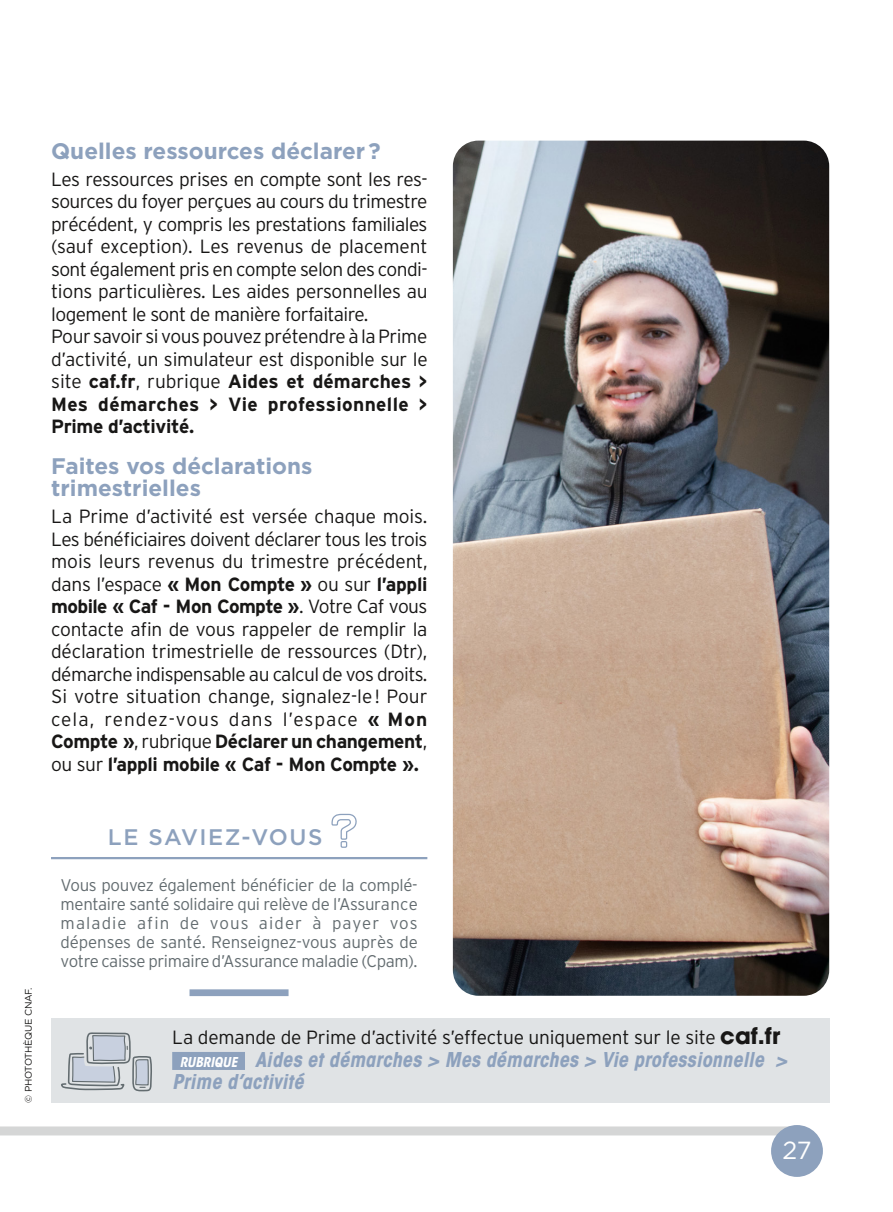
<style>
.page{position:relative;width:893px;height:1212px;background:#fff}
.page>*{position:absolute;margin:0;border:0;box-sizing:border-box;transform-origin:0 0}
.t1{font:24.75px "Gotham";color:#fff}
.t2{font:700 22.5px/22.5px "Gotham";color:#8da1bd}
.t3{font:500 22.5px "Gotham";letter-spacing:.07em;color:#8da1bd}
.t4{font:italic 700 condensed 20.25px/22.5px "ITC Avant Garde Std";letter-spacing:.005em;color:#8da1bd}
.t5{font:300 19.12px/22.5px "Interstate";letter-spacing:-.02em;color:#181716}
.t6{font:300 16.88px/19.1px "Interstate";letter-spacing:-.02em;color:#636c70;text-align:justify}
.t7{font:9.45px "Gotham";letter-spacing:-.025em;color:#181716}
.s1{font-weight:700}
.s2{font-family:"Track";font-weight:400;font-size:40.5px}
.s3{font-family:"ITC Avant Garde Std";font-weight:700;font-size:22.5px}
.s4{font-size:13.5px;color:#fff}
</style>
<div class="page">
<div style="left:0;top:1126px;width:799px;height:9px;background:#d5d6d6"></div>
<div style="left:771px;top:1125px;width:52px;height:52px;background:#8da1bd;border-radius:50%"></div>
<div style="left:51px;top:1018px;width:778px;height:85px;background:#e0e3e5"></div>
<div style="left:172px;top:1052px;width:73px;height:18px;background:#8da1bd"></div>
<hr style="left:51px;top:857px;width:376px;height:2px;background:#8da1bd">
<div style="left:190px;top:989px;width:99px;height:7px;background:#8da1bd"></div>
<svg style="left:60px;top:1032px;width:92px;height:104px"></svg>
<img style="left:453px;top:141px;width:376px;height:855px">
<p class="t7" style="left:22px;top:1103px;width:117px;rotate:-90deg">© PHOTOTHÈQUE CNAF.</p>
<p class="t2" style="left:51px;top:139px;width:331px">Quelles ressources déclarer ?</p>
<p class="t5" style="left:51px;top:167px;width:378px">Les ressources prises en compte sont les res&shy;sources du foyer perçues au cours du trimestre précédent, y compris les prestations familiales (sauf exception). Les revenus de placement sont également pris en compte selon des condi&shy;tions particulières. Les aides personnelles au logement le sont de manière forfaitaire.<br>Pour savoir si vous pouvez prétendre à la Prime d’activité, un simulateur est disponible sur le site <span class="s1">caf.fr</span>, rubrique <span class="s1">Aides et démarches &gt; Mes démarches &gt; Vie professionnelle &gt; Prime d’activité.</span></p>
<p class="t2" style="left:51px;top:454px;width:263px">Faites vos déclarations trimestrielles</p>
<p class="t5" style="left:51px;top:505px;width:378px;text-align:justify">La Prime d’activité est versée chaque mois.<br>Les bénéficiaires doivent déclarer tous les trois mois leurs revenus du trimestre précédent, dans l’espace <span class="s1">« Mon Compte »</span> ou sur <span class="s1">l’appli mobile « Caf - Mon Compte »</span>. Votre Caf vous contacte afin de vous rappeler de remplir la déclaration trimestrielle de ressources (Dtr), démarche indispensable au calcul de vos droits.<br>Si votre situation change, signalez-le! Pour cela, rendez-vous dans l’espace <span class="s1">« Mon Compte »</span>, rubrique <span class="s1">Déclarer un changement</span>, ou sur <span class="s1">l’appli mobile « Caf - Mon Compte ».</span></p>
<p class="t3" style="left:108px;top:822px;width:251px">LE SAVIEZ-VOUS <span class="s2">?</span></p>
<p class="t6" style="left:61px;top:875px;width:359px">Vous pouvez également bénéficier de la complé&shy;mentaire santé solidaire qui relève de l’Assurance maladie afin de vous aider à payer vos dépenses de santé. Renseignez-vous auprès de votre caisse primaire d’Assurance maladie (Cpam).</p>
<p class="t5" style="left:172px;top:1026px;width:609px">La demande de Prime d’activité s’effectue uniquement sur le site <span class="s3">caf.fr</span></p>
<p class="t4" style="left:172px;top:1048px;width:617px;text-indent:8px"><span class="s4">RUBRIQUE</span> Aides et démarches &gt; Mes démarches &gt; Vie professionnelle &gt;<br>Prime d’activité</p>
<p class="t1" style="left:782px;top:1135px;width:30px">27</p>
</div>
